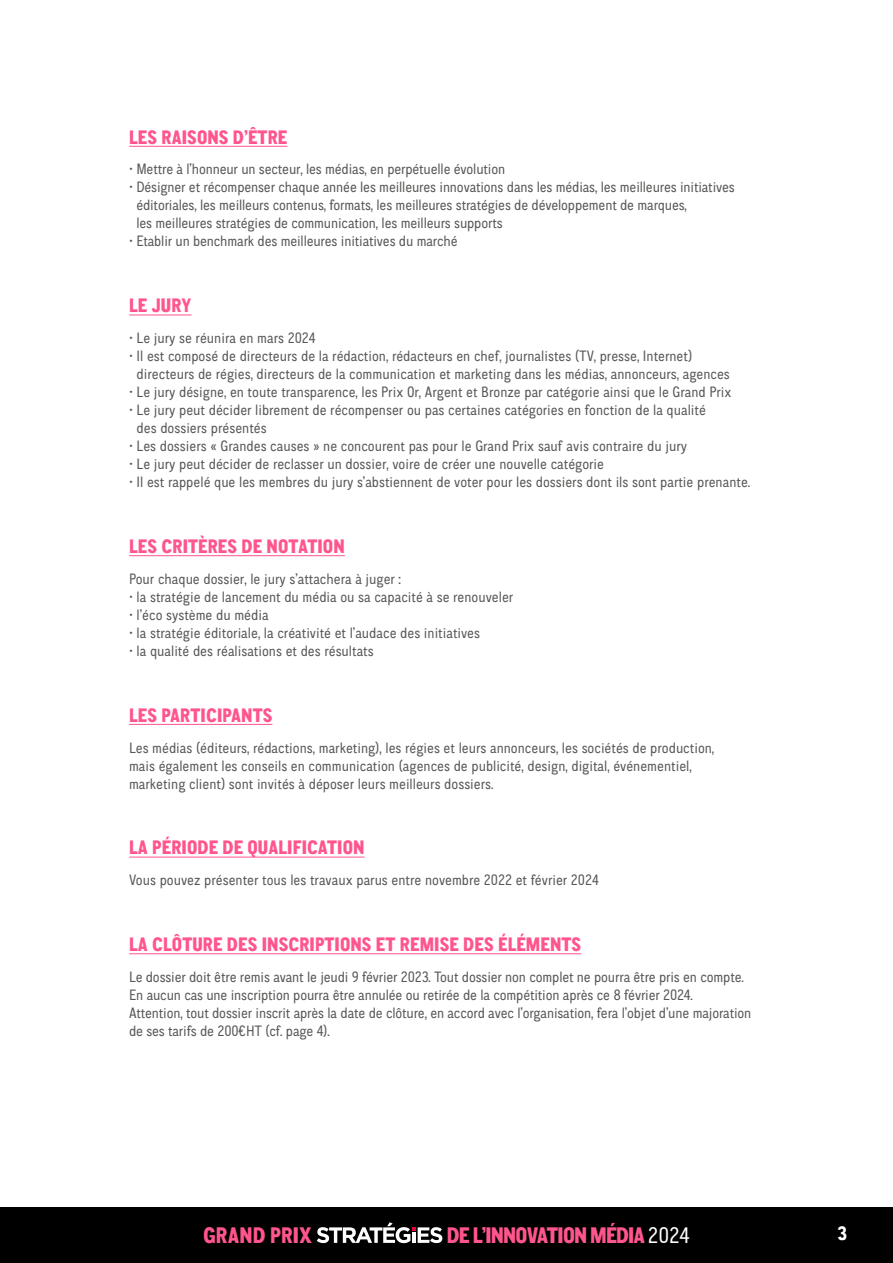
<style>
.page{position:relative;width:893px;height:1263px;background:#fff}
.page>*{position:absolute;margin:0;border:0;box-sizing:border-box;transform-origin:0 0}
.t1{font:800 22.5px "CA Normal";letter-spacing:-.035em;color:#ff558d}
.t2{font:800 22.5px "CA Normal";letter-spacing:.005em;color:#ff558d}
.t3{font:800 19.5px "CA Normal";letter-spacing:.005em;color:#ff558d}
.t4{font:800 19.5px "CA Normal";color:#fff}
.t5{font:15px/18px "CA Normal";color:#575756}
.s1{font-weight:400;color:#fff}
</style>
<div class="page">
<div style="left:0;top:1208px;width:893px;height:55px;background:#000"></div>
<svg style="left:317px;top:1222px;width:125px;height:21px"></svg>
<hr style="left:129px;top:146px;width:158px;height:1px;background:#ff558d">
<hr style="left:129px;top:315px;width:63px;height:1px;background:#ff558d">
<hr style="left:129px;top:555px;width:216px;height:1px;background:#ff558d">
<hr style="left:129px;top:724px;width:143px;height:1px;background:#ff558d">
<hr style="left:129px;top:857px;width:236px;height:1px;background:#ff558d">
<hr style="left:129px;top:953px;width:452px;height:1px;background:#ff558d">
<h2 class="t3" style="left:129px;top:123px;width:160px">LES RAISONS D’ÊTRE</h2>
<p class="t5" style="left:129px;top:160px;width:378px">• Mettre à l’honneur un secteur, les médias, en perpétuelle évolution</p>
<p class="t5" style="left:136px;top:178px;width:600px;text-indent:-7px">• Désigner et récompenser chaque année les meilleures innovations dans les médias, les meilleures initiatives éditoriales, les meilleurs contenus, formats, les meilleures stratégies de développement de marques,<br>les meilleures stratégies de communication, les meilleurs supports</p>
<p class="t5" style="left:129px;top:232px;width:330px">• Etablir un benchmark des meilleures initiatives du marché</p>
<h2 class="t3" style="left:129px;top:292px;width:64px">LE JURY</h2>
<p class="t5" style="left:129px;top:329px;width:188px">• Le jury se réunira en mars 2024</p>
<p class="t5" style="left:137px;top:347px;width:595px;text-indent:-8px">• Il est composé de directeurs de la rédaction, rédacteurs en chef, journalistes (TV, presse, Internet) directeurs de régies, directeurs de la communication et marketing dans les médias, annonceurs, agences</p>
<p class="t5" style="left:129px;top:383px;width:604px">• Le jury désigne, en toute transparence, les Prix Or, Argent et Bronze par catégorie ainsi que le Grand Prix</p>
<p class="t5" style="left:137px;top:401px;width:571px;text-indent:-8px">• Le jury peut décider librement de récompenser ou pas certaines catégories en fonction de la qualité des dossiers présentés</p>
<p class="t5" style="left:129px;top:437px;width:559px">• Les dossiers « Grandes causes » ne concourent pas pour le Grand Prix sauf avis contraire du jury</p>
<p class="t5" style="left:129px;top:455px;width:476px">• Le jury peut décider de reclasser un dossier, voire de créer une nouvelle catégorie</p>
<p class="t5" style="left:129px;top:473px;width:623px">• Il est rappelé que les membres du jury s’abstiennent de voter pour les dossiers dont ils sont partie prenante.</p>
<h2 class="t3" style="left:129px;top:532px;width:217px">LES CRITÈRES DE NOTATION</h2>
<p class="t5" style="left:129px;top:569px;width:273px">Pour chaque dossier, le jury s’attachera à juger :</p>
<p class="t5" style="left:129px;top:587px;width:386px">• la stratégie de lancement du média ou sa capacité à se renouveler</p>
<p class="t5" style="left:129px;top:605px;width:141px">• l’éco système du média</p>
<p class="t5" style="left:129px;top:623px;width:353px">• la stratégie éditoriale, la créativité et l’audace des initiatives</p>
<p class="t5" style="left:129px;top:641px;width:246px">• la qualité des réalisations et des résultats</p>
<h2 class="t3" style="left:129px;top:701px;width:145px">LES PARTICIPANTS</h2>
<p class="t5" style="left:129px;top:738px;width:587px">Les médias (éditeurs, rédactions, marketing), les régies et leurs annonceurs, les sociétés de production, mais également les conseils en communication (agences de publicité, design, digital, événementiel, marketing client) sont invités à déposer leurs meilleurs dossiers.</p>
<h2 class="t3" style="left:129px;top:834px;width:237px">LA PÉRIODE DE QUALIFICATION</h2>
<p class="t5" style="left:129px;top:871px;width:471px">Vous pouvez présenter tous les travaux parus entre novembre 2022 et février 2024</p>
<h2 class="t3" style="left:129px;top:930px;width:454px">LA CLÔTURE DES INSCRIPTIONS ET REMISE DES ÉLÉMENTS</h2>
<p class="t5" style="left:129px;top:967px;width:624px">Le dossier doit être remis avant le jeudi 9 février 2023. Tout dossier non complet ne pourra être pris en compte.<br>En aucun cas une inscription pourra être annulée ou retirée de la compétition après ce 8 février 2024.<br>Attention, tout dossier inscrit après la date de clôture, en accord avec l’organisation, fera l’objet d’une majoration de ses tarifs de 200€HT (cf. page 4).</p>
<h1 class="t2" style="left:203px;top:1219px;width:110px">GRAND PRIX</h1>
<h1 class="t1" style="left:447px;top:1219px;width:244px">DE L’INNOVATION MÉDIA<span class="s1">2024</span></h1>
<h2 class="t4" style="left:837px;top:1219px;width:12px">3</h2>
</div>
